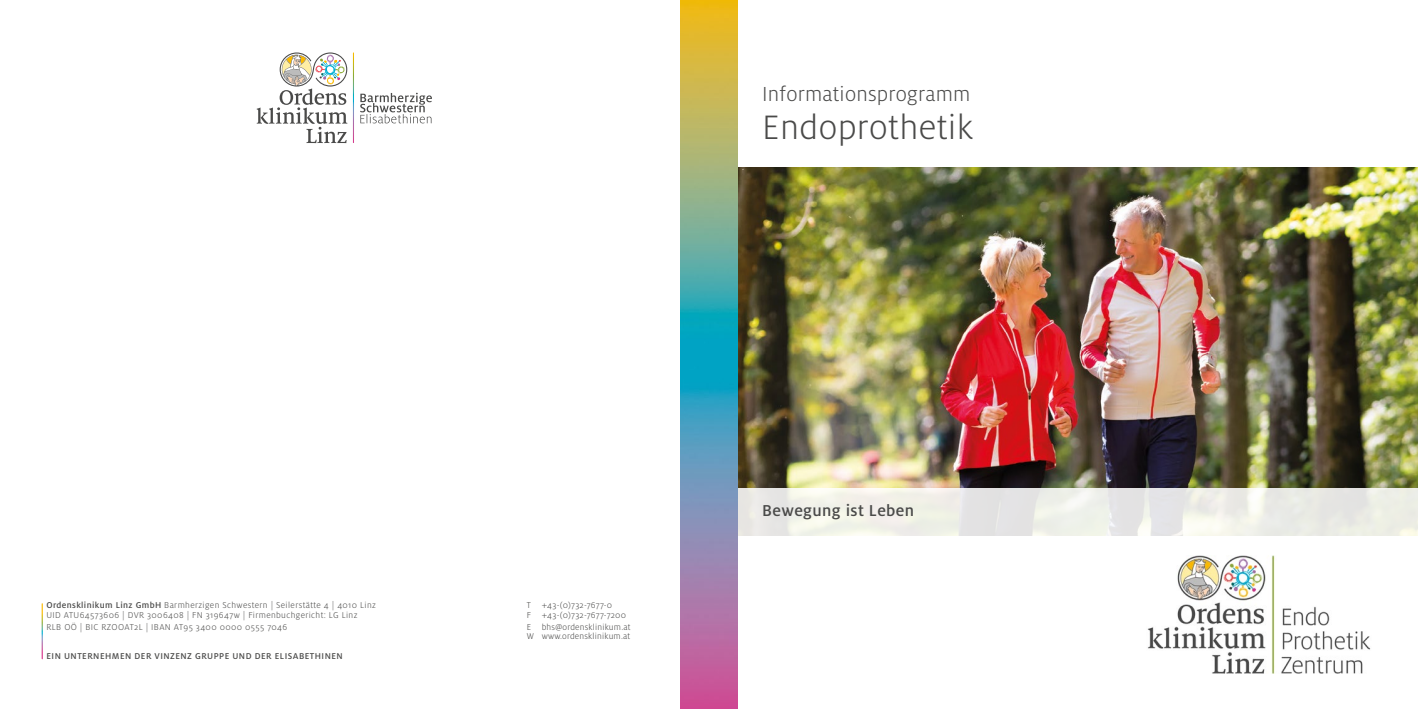
<style>
.page{position:relative;width:1418px;height:709px;background:#fff}
.page>*{position:absolute;margin:0;border:0;box-sizing:border-box;transform-origin:0 0}
.t1{font:300 37.5px "Milo OT";letter-spacing:.01em;color:#4a4a49}
.t2{font:300 22.5px "Milo OT";letter-spacing:.01em;color:#4a4a49}
.t3{font:500 17.5px "Milo OT";letter-spacing:.02em;color:#4a4a49}
.t4{font:300 9.38px "Milo OT";letter-spacing:.04em;color:#4a4a49}
.t5{font:300 9.38px/9.4px "Milo OT";letter-spacing:.02em;color:#4a4a49}
.t6{font:500 9.38px "Milo OT";letter-spacing:.05em;color:#4a4a49}
.s1{font-weight:500}
</style>
<div class="page">
<img style="left:737px;top:167px;width:680px;height:321px">
<svg style="left:737px;top:488px;width:680px;height:51px;background:#ecece8"></svg>
<img style="left:1147px;top:556px;width:224px;height:117px">
<img style="left:680px;top:0;width:57px;height:709px">
<svg style="left:257px;top:52px;width:90px;height:91px"></svg>
<svg style="left:353px;top:52px;width:1px;height:91px"></svg>
<svg style="left:360px;top:93px;width:72px;height:30px"></svg>
<h2 class="t2" style="left:762px;top:82px;width:210px">Informationsprogramm</h2>
<h1 class="t1" style="left:762px;top:107px;width:213px">Endoprothetik</h1>
<p class="t4" style="left:46px;top:600px;width:331px"><span class="s1">Ordensklinikum Linz GmbH</span> Barmherzigen Schwestern | Seilerstätte 4 | 4010 Linz</p>
<p class="t5" style="left:526px;top:600px;width:87px">T +43-(0)732-7677-0</p>
<p class="t4" style="left:46px;top:610px;width:312px">UID ATU64573606 | DVR 3006408 | FN 319647w | Firmenbuchgericht: LG Linz</p>
<p class="t5" style="left:526px;top:610px;width:101px">F +43-(0)732-7677-7200</p>
<p class="t4" style="left:46px;top:621px;width:242px">RLB OÖ | BIC RZOOAT2L | IBAN AT95 3400 0000 0555 7046</p>
<p class="t5" style="left:526px;top:622px;width:105px">E bhs@ordensklinikum.at<br>W www.ordensklinikum.at</p>
<p class="t6" style="left:46px;top:650px;width:298px">EIN UNTERNEHMEN DER VINZENZ GRUPPE UND DER ELISABETHINEN</p>
<h3 class="t3" style="left:762px;top:501px;width:153px">Bewegung ist Leben</h3>
</div>
